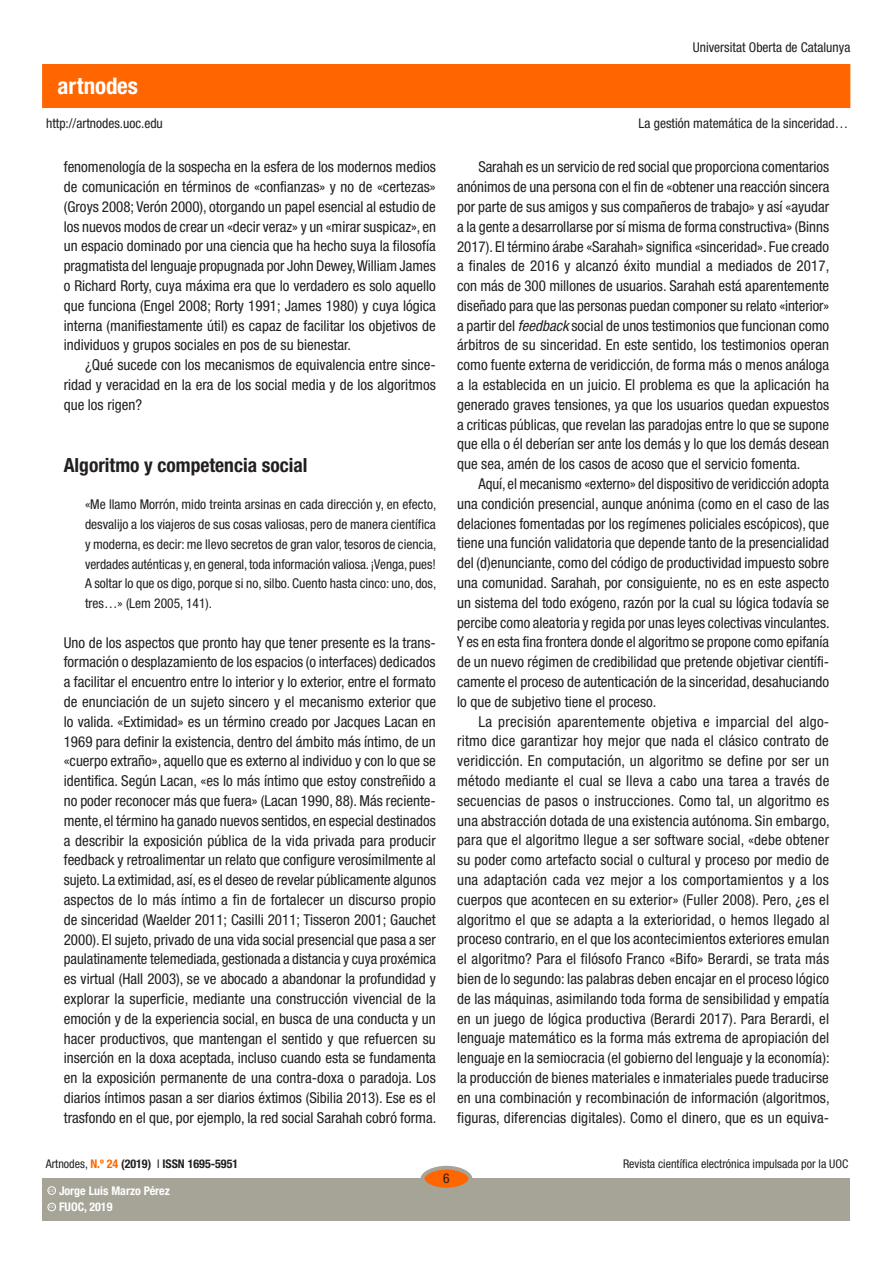
<style>
.page{position:relative;width:893px;height:1263px;background:#fff}
.page>*{position:absolute;margin:0;border:0;box-sizing:border-box;transform-origin:0 0}
.t1{font:700 condensed 22.95px "Helvetica Neue LT Std";color:#fff}
.SUBTITOLS{font:700 condensed 19.5px "Helvetica Neue LT Std";color:#231f20}
.text_general{font:condensed 15px/19.8px "Helvetica Neue LT Std";color:#231f20;text-align:justify}
.text_general_primerp{font:condensed 15px/19.8px "Helvetica Neue LT Std";color:#231f20;text-align:justify}
.TEXTCITAT{font:condensed 13.5px/19.8px "Helvetica Neue LT Std";color:#231f20;text-align:justify}
.t2{font:condensed 12px "Helvetica Neue LT Std";color:#231f20}
.t3{font:700 condensed 12px "Helvetica Neue LT Std";color:#231f20}
.t4{font:700 condensed 12px "Helvetica Neue LT Std";color:#fff}
.t5{font:600 3.9px "Adobe Caslon Pro";color:#fff}
.s1{font-style:italic}
.s2{font-weight:400}
.s3{color:#f60}
</style>
<div class="page">
<div style="left:43px;top:65px;width:807px;height:42px;background:#f60"></div>
<div style="left:43px;top:1178px;width:807px;height:42px;background:#a6a397"></div>
<div style="left:422px;top:1168px;width:48px;height:21px;background:#f60;border-radius:50%"></div>
<div style="left:421px;top:1166px;width:51px;height:25px;border:4px solid #a6a397;border-radius:50%"></div>
<div style="left:48px;top:1203px;width:8px;height:8px;border:1px solid #fff;border-radius:50%"></div>
<div style="left:48px;top:1186px;width:8px;height:8px;border:1px solid #fff;border-radius:50%"></div>
<h1 class="t1" style="left:58px;top:72px;width:82px">artnodes</h1>
<p class="TEXTCITAT" style="left:46px;top:113px;width:118px">http://artnodes.uoc.edu</p>
<p class="text_general" style="left:64px;top:157px;width:374px">fenomenología de la sospecha en la esfera de los modernos medios de comunicación en términos de «confianzas» y no de «certezas» (Groys 2008; Verón 2000), otorgando un papel esencial al estudio de los nuevos modos de crear un «decir veraz» y un «mirar suspicaz», en un espacio dominado por una ciencia que ha hecho suya la filosofía pragmatista del lenguaje propugnada por John Dewey, William James o Richard Rorty, cuya máxima era que lo verdadero es solo aquello que funciona (Engel 2008; Rorty 1991; James 1980) y cuya lógica interna (manifiestamente útil) es capaz de facilitar los objetivos de individuos y grupos sociales en pos de su bienestar.</p>
<p class="text_general" style="left:64px;top:355px;width:374px;text-indent:21px">¿Qué sucede con los mecanismos de equivalencia entre since&shy;ridad y veracidad en la era de los social media y de los algoritmos que los rigen?</p>
<p class="SUBTITOLS" style="left:64px;top:454px;width:245px">Algoritmo y competencia social</p>
<p class="TEXTCITAT" style="left:85px;top:494px;width:353px">«Me llamo Morrón, mido treinta arsinas en cada dirección y, en efecto, desvalijo a los viajeros de sus cosas valiosas, pero de manera científica y moderna, es decir: me llevo secretos de gran valor, tesoros de ciencia, verdades auténticas y, en general, toda información valiosa. ¡Venga, pues!<br>A soltar lo que os digo, porque si no, silbo. Cuento hasta cinco: uno, dos, tres…» (Lem 2005, 141).</p>
<p class="text_general_primerp" style="left:64px;top:632px;width:374px">Uno de los aspectos que pronto hay que tener presente es la trans&shy;formación o desplazamiento de los espacios (o interfaces) dedicados a facilitar el encuentro entre lo interior y lo exterior, entre el formato de enunciación de un sujeto sincero y el mecanismo exterior que lo valida. «Extimidad» es un término creado por Jacques Lacan en 1969 para definir la existencia, dentro del ámbito más íntimo, de un «cuerpo extraño», aquello que es externo al individuo y con lo que se identifica. Según Lacan, «es lo más íntimo que estoy constreñido a no poder reconocer más que fuera» (Lacan 1990, 88). Más reciente&shy;mente, el término ha ganado nuevos sentidos, en especial destinados a describir la exposición pública de la vida privada para producir feedback y retroalimentar un relato que configure verosímilmente al sujeto. La extimidad, así, es el deseo de revelar públicamente algunos aspectos de lo más íntimo a fin de fortalecer un discurso propio de sinceridad (Waelder 2011; Casilli 2011; Tisseron 2001; Gauchet 2000). El sujeto, privado de una vida social presencial que pasa a ser paulatinamente telemediada, gestionada a distancia y cuya proxémica es virtual (Hall 2003), se ve abocado a abandonar la profundidad y explorar la superficie, mediante una construcción vivencial de la emoción y de la experiencia social, en busca de una conducta y un hacer productivos, que mantengan el sentido y que refuercen su inserción en la doxa aceptada, incluso cuando esta se fundamenta en la exposición permanente de una contra-doxa o paradoja. Los diarios íntimos pasan a ser diarios éxtimos (Sibilia 2013). Ese es el trasfondo en el que, por ejemplo, la red social Sarahah cobró forma.</p>
<p class="TEXTCITAT" style="left:693px;top:37px;width:159px">Universitat Oberta de Catalunya</p>
<p class="TEXTCITAT" style="left:639px;top:113px;width:211px">La gestión matemática de la sinceridad…</p>
<p class="text_general" style="left:457px;top:157px;width:374px;text-indent:21px">Sarahah es un servicio de red social que proporciona comentarios anónimos de una persona con el fin de «obtener una reacción sincera por parte de sus amigos y sus compañeros de trabajo» y así «ayudar a la gente a desarrollarse por sí misma de forma constructiva» (Binns 2017). El término árabe «Sarahah» significa «sinceridad». Fue creado a finales de 2016 y alcanzó éxito mundial a mediados de 2017, con más de 300 millones de usuarios. Sarahah está aparentemente diseñado para que las personas puedan componer su relato «interior» a partir del <span class="s1">feedback</span> social de unos testimonios que funcionan como árbitros de su sinceridad. En este sentido, los testimonios operan como fuente externa de veridicción, de forma más o menos análoga a la establecida en un juicio. El problema es que la aplicación ha generado graves tensiones, ya que los usuarios quedan expuestos a criticas públicas, que revelan las paradojas entre lo que se supone que ella o él deberían ser ante los demás y lo que los demás desean que sea, amén de los casos de acoso que el servicio fomenta.</p>
<p class="text_general" style="left:457px;top:474px;width:374px;text-indent:21px">Aquí, el mecanismo «externo» del dispositivo de veridicción adopta una condición presencial, aunque anónima (como en el caso de las delaciones fomentadas por los regímenes policiales escópicos), que tiene una función validatoria que depende tanto de la presencialidad del (d)enunciante, como del código de productividad impuesto sobre una comunidad. Sarahah, por consiguiente, no es en este aspecto un sistema del todo exógeno, razón por la cual su lógica todavía se percibe como aleatoria y regida por unas leyes colectivas vinculantes.<br>Y es en esta fina frontera donde el algoritmo se propone como epifanía de un nuevo régimen de credibilidad que pretende objetivar científi&shy;camente el proceso de autenticación de la sinceridad, desahuciando lo que de subjetivo tiene el proceso.</p>
<p class="text_general" style="left:457px;top:711px;width:374px;text-indent:21px">La precisión aparentemente objetiva e imparcial del algo&shy;ritmo dice garantizar hoy mejor que nada el clásico contrato de veridicción. En computación, un algoritmo se define por ser un método mediante el cual se lleva a cabo una tarea a través de secuencias de pasos o instrucciones. Como tal, un algoritmo es una abstracción dotada de una existencia autónoma. Sin embargo, para que el algoritmo llegue a ser software social, «debe obtener su poder como artefacto social o cultural y proceso por medio de una adaptación cada vez mejor a los comportamientos y a los cuerpos que acontecen en su exterior» (Fuller 2008). Pero, ¿es el algoritmo el que se adapta a la exterioridad, o hemos llegado al proceso contrario, en el que los acontecimientos exteriores emulan el algoritmo? Para el filósofo Franco «Bifo» Berardi, se trata más bien de lo segundo: las palabras deben encajar en el proceso lógico de las máquinas, asimilando toda forma de sensibilidad y empatía en un juego de lógica productiva (Berardi 2017). Para Berardi, el lenguaje matemático es la forma más extrema de apropiación del lenguaje en la semiocracia (el gobierno del lenguaje y la economía): la producción de bienes materiales e inmateriales puede traducirse en una combinación y recombinación de información (algoritmos, figuras, diferencias digitales). Como el dinero, que es un equiva-</p>
<p class="t3" style="left:46px;top:1157px;width:194px"><span class="s2">Artnodes,</span> <span class="s3">N.º 24</span> (2019) <span class="s2">I</span> ISSN 1695-5951</p>
<p class="t5" style="left:49px;top:1205px;width:7px">CC</p>
<p class="t4" style="left:59px;top:1200px;width:55px">FUOC, 2019</p>
<p class="t4" style="left:59px;top:1183px;width:112px">Jorge Luis Marzo Pérez</p>
<p class="t5" style="left:49px;top:1188px;width:7px">CC</p>
<p class="TEXTCITAT" style="left:443px;top:1169px;width:8px">6</p>
<p class="t2" style="left:623px;top:1157px;width:227px">Revista científica electrónica impulsada por la UOC</p>
</div>
